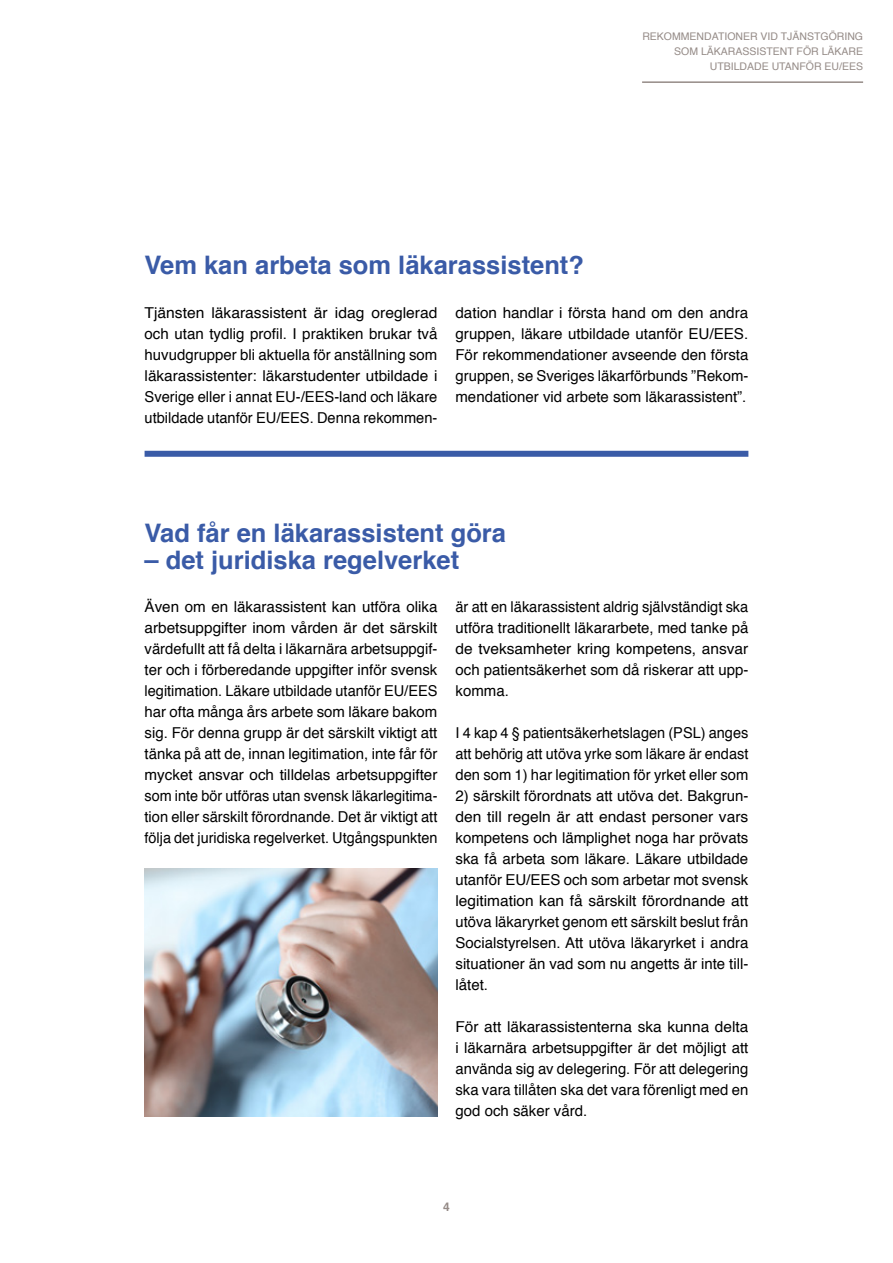
<style>
.page{position:relative;width:893px;height:1263px;background:#fff}
.page>*{position:absolute;margin:0;border:0;box-sizing:border-box;transform-origin:0 0}
.t1{font:700 25.5px "Helvetica";color:#3a5ba7}
.t2{font:15px/21px "Helvetica";color:#000;text-align:justify}
.t3{font:15px/21px "Helvetica";color:#000;text-align:justify;scale:1.04 1}
.t4{font:700 12px "Helvetica";color:#958b87}
.t5{font:10.5px/15px "Helvetica";color:#958b87;text-align:right}
</style>
<div class="page">
<div style="left:145px;top:451px;width:603px;height:6px;background:#3a5ba7"></div>
<img style="left:145px;top:868px;width:292px;height:248px">
<hr style="left:642px;top:81px;width:221px;height:2px;background:#958b87">
<p class="t5" style="left:642px;top:30px;width:222px">REKOMMENDATIONER VID TJÄNSTGÖRING<br>SOM LÄKARASSISTENT FÖR LÄKARE<br>UTBILDADE UTANFÖR EU/EES</p>
<h1 class="t1" style="left:145px;top:245px;width:441px">Vem kan arbeta som läkarassistent?</h1>
<p class="t3" style="left:145px;top:303px;width:283px">Tjänsten läkarassistent är idag oreglerad och utan tydlig profil. I praktiken brukar två huvudgrupper bli aktuella för anställning som läkarassistenter: läkarstudenter utbildade i Sverige eller i annat EU-/EES-land och läkare utbildade utanför EU/EES. Denna rekommen-</p>
<p class="t2" style="left:455px;top:303px;width:294px">dation handlar i första hand om den andra gruppen, läkare utbildade utanför EU/EES.<br>För rekommendationer avseende den första gruppen, se Sveriges läkarförbunds ”Rekom&shy;mendationer vid arbete som läkarassistent”.</p>
<h1 class="t1" style="left:145px;top:513px;width:363px">Vad får en läkarassistent göra</h1>
<h1 class="t1" style="left:145px;top:540px;width:316px">– det juridiska regelverket</h1>
<p class="t2" style="left:145px;top:597px;width:294px">Även om en läkarassistent kan utföra olika arbetsuppgifter inom vården är det särskilt värdefullt att få delta i läkarnära arbetsuppgif&shy;ter och i förberedande uppgifter inför svensk legitimation. Läkare utbildade utanför EU/EES har ofta många års arbete som läkare bakom sig. För denna grupp är det särskilt viktigt att tänka på att de, innan legitimation, inte får för mycket ansvar och tilldelas arbetsuppgifter som inte bör utföras utan svensk läkarlegitima&shy;tion eller särskilt förordnande. Det är viktigt att följa det juridiska regelverket. Utgångspunkten</p>
<p class="t2" style="left:455px;top:597px;width:294px">är att en läkarassistent aldrig självständigt ska utföra traditionellt läkararbete, med tanke på de tveksamheter kring kompetens, ansvar och patientsäkerhet som då riskerar att upp&shy;komma.</p>
<p class="t2" style="left:455px;top:723px;width:294px">I 4 kap 4 § patientsäkerhetslagen (PSL) anges att behörig att utöva yrke som läkare är endast den som 1) har legitimation för yrket eller som</p>
<p class="t2" style="left:455px;top:786px;width:294px">2) särskilt förordnats att utöva det. Bakgrun&shy;den till regeln är att endast personer vars kompetens och lämplighet noga har prövats ska få arbeta som läkare. Läkare utbildade utanför EU/EES och som arbetar mot svensk legitimation kan få särskilt förordnande att utöva läkaryrket genom ett särskilt beslut från Socialstyrelsen. Att utöva läkaryrket i andra situationer än vad som nu angetts är inte til - låtet.</p>
<p class="t2" style="left:455px;top:1017px;width:294px">För att läkarassistenterna ska kunna delta i läkarnära arbetsuppgifter är det möjligt att använda sig av delegering. För att delegering ska vara tillåten ska det vara förenligt med en god och säker vård.</p>
<p class="t4" style="left:443px;top:1197px;width:8px">4</p>
</div>
